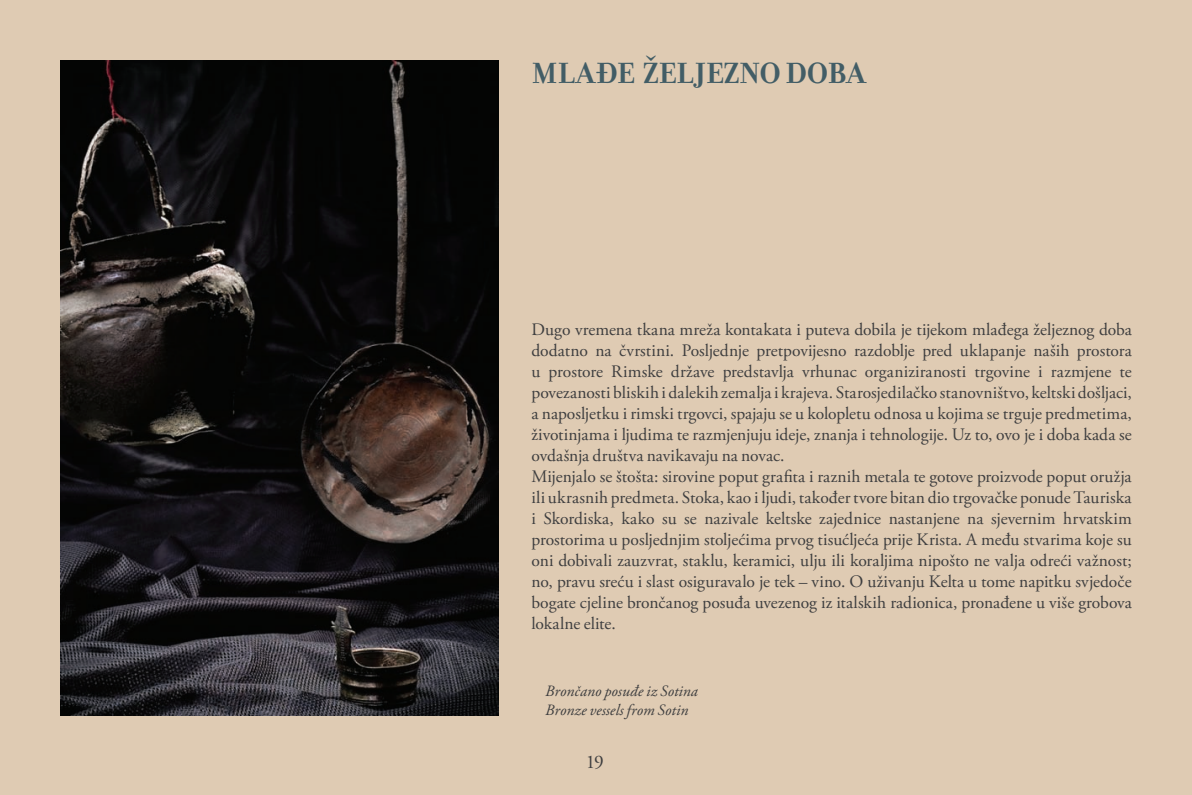
<style>
.page{position:relative;width:1192px;height:795px;background:#fff}
.page>*{position:absolute;margin:0;border:0;box-sizing:border-box;transform-origin:0 0}
.t1{font:700 31.5px "Filosofia";letter-spacing:.005em;color:#425d66}
.t2{font:19.25px "Adobe Garamond Pro";color:#3e3e3f}
.t3{font:17.5px/21px "Adobe Garamond Pro";color:#3e3e3f}
.t4{font:italic 15.75px/19.2px "Adobe Garamond Pro";letter-spacing:.005em;color:#3e3e3f}
</style>
<div class="page">
<hr style="left:0;top:0;width:1px;height:795px;background:#dfcbb3">
<div style="left:1px;top:0;width:1191px;height:795px;background:#dfcbb3"></div>
<img style="left:61px;top:60px;width:438px;height:655px">
<h1 class="t1" style="left:531px;top:54px;width:335px">MLAĐE ŽELJEZNO DOBA</h1>
<p class="t3" style="left:531px;top:320px;width:602px">Dugo vremena tkana mreža kontakata i puteva dobila je tijekom mlađega željeznog doba dodatno na čvrstini. Posljednje pretpovijesno razdoblje pred uklapanje naših prostora u prostore Rimske države predstavlja vrhunac organiziranosti trgovine i razmjene te povezanosti bliskih i dalekih zemalja i krajeva. Starosjedilačko stanovništvo, keltski došljaci, a naposljetku i rimski trgovci, spajaju se u kolopletu odnosa u kojima se trguje predmetima, životinjama i ljudima te razmjenjuju ideje, znanja i tehnologije. Uz to, ovo je i doba kada se ovdašnja društva navikavaju na novac.<br>Mijenjalo se štošta: sirovine poput grafita i raznih metala te gotove proizvode poput oružja ili ukrasnih predmeta. Stoka, kao i ljudi, također tvore bitan dio trgovačke ponude Tauriska i Skordiska, kako su se nazivale keltske zajednice nastanjene na sjevernim hrvatskim prostorima u posljednjim stoljećima prvog tisućljeća prije Krista. A među stvarima koje su oni dobivali zauzvrat, staklu, keramici, ulju ili koraljima nipošto ne valja odreći važnost; no, pravu sreću i slast osiguravalo je tek – vino. O uživanju Kelta u tome napitku svjedoče bogate cjeline brončanog posuđa uvezenog iz italskih radionica, pronađene u više grobova lokalne elite.</p>
<p class="t4" style="left:545px;top:681px;width:154px">Brončano posuđe iz Sotina<br>Bronze vessels from Sotin</p>
<p class="t2" style="left:586px;top:750px;width:19px">19</p>
</div>
